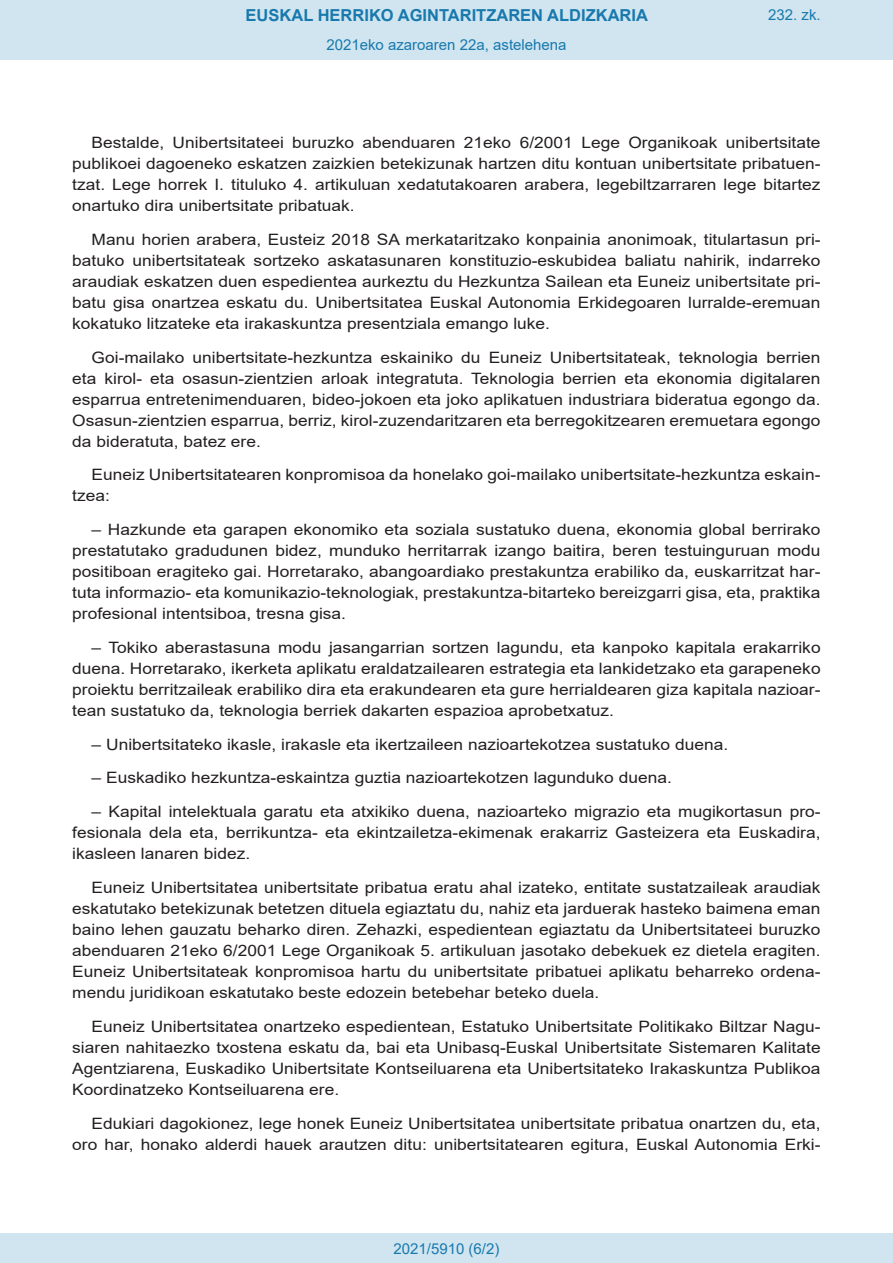
<style>
.page{position:relative;width:893px;height:1263px;background:#fff}
.page>*{position:absolute;margin:0;border:0;box-sizing:border-box;transform-origin:0 0}
.t1{font:700 16.5px "Arial";color:#1879ad}
.BOPVDetalle{font:15.6px/21px "Arial";color:#231f20;text-align:justify;scale:1.11 1}
.Paginacion_Centro{font:15px "Arial";color:#1879ad}
</style>
<div class="page">
<div style="left:0;top:0;width:893px;height:60px;background:#d0e5f0"></div>
<div style="left:0;top:1233px;width:893px;height:30px;background:#d0e5f0"></div>
<p class="t1" style="left:246px;top:3px;width:404px">EUSKAL HERRIKO AGINTARITZAREN ALDIZKARIA</p>
<p class="Paginacion_Centro" style="left:326px;top:35px;width:242px">2021eko azaroaren 22a, astelehena</p>
<p class="Paginacion_Centro" style="left:768px;top:5px;width:54px">232. zk.</p>
<p class="BOPVDetalle" style="left:72px;top:132px;width:676px;text-indent:19px">Bestalde, Unibertsitateei buruzko abenduaren 21eko 6/2001 Lege Organikoak unibertsitate publikoei dagoeneko eskatzen zaizkien betekizunak hartzen ditu kontuan unibertsitate pribatuen&shy;tzat. Lege horrek I. tituluko 4. artikuluan xedatutakoaren arabera, legebiltzarraren lege bitartez onartuko dira unibertsitate pribatuak.</p>
<p class="BOPVDetalle" style="left:72px;top:229px;width:676px;text-indent:19px">Manu horien arabera, Eusteiz 2018 SA merkataritzako konpainia anonimoak, titulartasun pri&shy;batuko unibertsitateak sortzeko askatasunaren konstituzio-eskubidea baliatu nahirik, indarreko araudiak eskatzen duen espedientea aurkeztu du Hezkuntza Sailean eta Euneiz unibertsitate pri&shy;batu gisa onartzea eskatu du. Unibertsitatea Euskal Autonomia Erkidegoaren lurralde-eremuan kokatuko litzateke eta irakaskuntza presentziala emango luke.</p>
<p class="BOPVDetalle" style="left:72px;top:347px;width:676px;text-indent:19px">Goi-mailako unibertsitate-hezkuntza eskainiko du Euneiz Unibertsitateak, teknologia berrien eta kirol- eta osasun-zientzien arloak integratuta. Teknologia berrien eta ekonomia digitalaren esparrua entretenimenduaren, bideo-jokoen eta joko aplikatuen industriara bideratua egongo da.<br>Osasun-zientzien esparrua, berriz, kirol-zuzendaritzaren eta berregokitzearen eremuetara egongo da bideratuta, batez ere.</p>
<p class="BOPVDetalle" style="left:72px;top:464px;width:676px;text-indent:19px">Euneiz Unibertsitatearen konpromisoa da honelako goi-mailako unibertsitate-hezkuntza eskain&shy;tzea:</p>
<p class="BOPVDetalle" style="left:72px;top:519px;width:676px;text-indent:19px">– Hazkunde eta garapen ekonomiko eta soziala sustatuko duena, ekonomia global berrirako prestatutako gradudunen bidez, munduko herritarrak izango baitira, beren testuinguruan modu positiboan eragiteko gai. Horretarako, abangoardiako prestakuntza erabiliko da, euskarritzat har&shy;tuta informazio- eta komunikazio-teknologiak, prestakuntza-bitarteko bereizgarri gisa, eta, praktika profesional intentsiboa, tresna gisa.</p>
<p class="BOPVDetalle" style="left:72px;top:637px;width:676px;text-indent:19px">– Tokiko aberastasuna modu jasangarrian sortzen lagundu, eta kanpoko kapitala erakarriko duena. Horretarako, ikerketa aplikatu eraldatzailearen estrategia eta lankidetzako eta garapeneko proiektu berritzaileak erabiliko dira eta erakundearen eta gure herrialdearen giza kapitala nazioar&shy;tean sustatuko da, teknologia berriek dakarten espazioa aprobetxatuz.</p>
<p class="BOPVDetalle" style="left:92px;top:734px;width:575px">– Unibertsitateko ikasle, irakasle eta ikertzaileen nazioartekotzea sustatuko duena.</p>
<p class="BOPVDetalle" style="left:92px;top:767px;width:524px">– Euskadiko hezkuntza-eskaintza guztia nazioartekotzen lagunduko duena.</p>
<p class="BOPVDetalle" style="left:72px;top:801px;width:676px;text-indent:19px">– Kapital intelektuala garatu eta atxikiko duena, nazioarteko migrazio eta mugikortasun pro&shy;fesionala dela eta, berrikuntza- eta ekintzailetza-ekimenak erakarriz Gasteizera eta Euskadira, ikasleen lanaren bidez.</p>
<p class="BOPVDetalle" style="left:72px;top:877px;width:676px;text-indent:19px">Euneiz Unibertsitatea unibertsitate pribatua eratu ahal izateko, entitate sustatzaileak araudiak eskatutako betekizunak betetzen dituela egiaztatu du, nahiz eta jarduerak hasteko baimena eman baino lehen gauzatu beharko diren. Zehazki, espedientean egiaztatu da Unibertsitateei buruzko abenduaren 21eko 6/2001 Lege Organikoak 5. artikuluan jasotako debekuek ez dietela eragiten.<br>Euneiz Unibertsitateak konpromisoa hartu du unibertsitate pribatuei aplikatu beharreko ordena&shy;mendu juridikoan eskatutako beste edozein betebehar beteko duela.</p>
<p class="BOPVDetalle" style="left:72px;top:1016px;width:676px;text-indent:19px">Euneiz Unibertsitatea onartzeko espedientean, Estatuko Unibertsitate Politikako Biltzar Nagu&shy;siaren nahitaezko txostena eskatu da, bai eta Unibasq-Euskal Unibertsitate Sistemaren Kalitate Agentziarena, Euskadiko Unibertsitate Kontseiluarena eta Unibertsitateko Irakaskuntza Publikoa Koordinatzeko Kontseiluarena ere.</p>
<p class="BOPVDetalle" style="left:72px;top:1112px;width:676px;text-align:right">Edukiari dagokionez, lege honek Euneiz Unibertsitatea unibertsitate pribatua onartzen du, eta, oro har, honako alderdi hauek arautzen ditu: unibertsitatearen egitura, Euskal Autonomia Erki-</p>
<p class="Paginacion_Centro" style="left:393px;top:1238px;width:107px">2021/5910 (6/2)</p>
</div>
